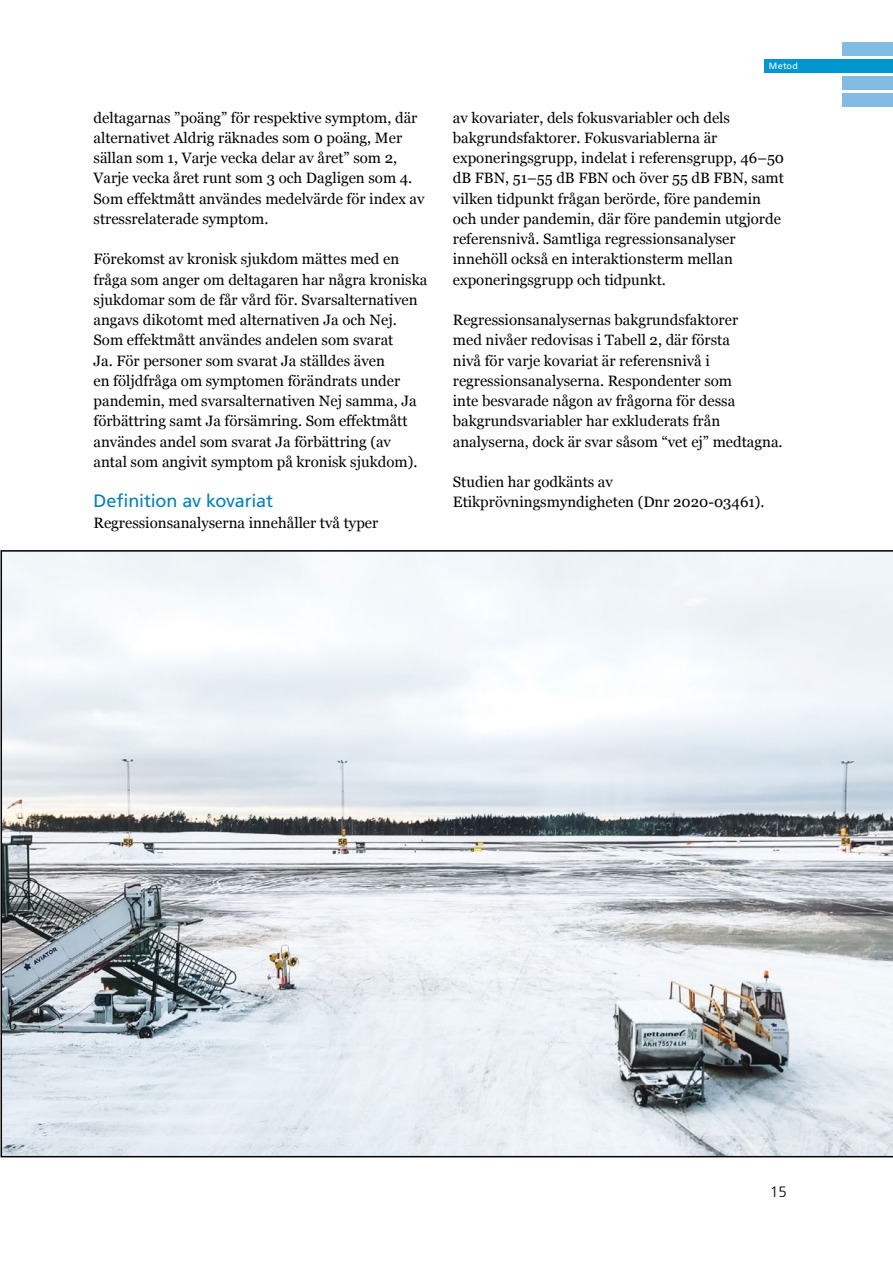
<style>
.page{position:relative;width:893px;height:1263px;background:#fff}
.page>*{position:absolute;margin:0;border:0;box-sizing:border-box;transform-origin:0 0}
.t1{font:18px "Frutiger SLLOTF";letter-spacing:-.015em;color:#0081c3}
.t2{font:15px/20.2px "Georgia";color:#000}
.t3{font:300 15px "Frutiger SLLOTF";color:#000}
.t4{font:9px "Frutiger SLLOTF";letter-spacing:.03em;color:#fff}
</style>
<div class="page">
<div style="left:765px;top:59px;width:128px;height:13px;background:#0096d0"></div>
<div style="left:842px;top:42px;width:51px;height:13px;background:#82bce3"></div>
<div style="left:842px;top:76px;width:51px;height:13px;background:#82bce3"></div>
<div style="left:842px;top:93px;width:51px;height:13px;background:#82bce3"></div>
<svg style="left:1px;top:550px;width:892px;height:607px"></svg>
<p class="t2" style="left:94px;top:107px;width:333px">deltagarnas ”poäng” för respektive symptom, där alternativet Aldrig räknades som 0 poäng, Mer sällan som 1, Varje vecka delar av året” som 2, Varje vecka året runt som 3 och Dagligen som 4.<br>Som effektmått användes medelvärde för index av stressrelaterade symptom.</p>
<p class="t2" style="left:94px;top:248px;width:335px">Förekomst av kronisk sjukdom mättes med en fråga som anger om deltagaren har några kroniska sjukdomar som de får vård för. Svarsalternativen angavs dikotomt med alternativen Ja och Nej.<br>Som effektmått användes andelen som svarat<br>Ja. För personer som svarat Ja ställdes även<br>en följdfråga om symptomen förändrats under pandemin, med svarsalternativen Nej samma, Ja förbättring samt Ja försämring. Som effektmått användes andel som svarat Ja förbättring (av antal som angivit symptom på kronisk sjukdom).</p>
<h3 class="t1" style="left:94px;top:490px;width:181px">Definition av kovariat</h3>
<p class="t2" style="left:94px;top:512px;width:286px">Regressionsanalyserna innehåller två typer</p>
<p class="t4" style="left:769px;top:61px;width:30px">Metod</p>
<p class="t2" style="left:453px;top:107px;width:333px">av kovariater, dels fokusvariabler och dels bakgrundsfaktorer. Fokusvariablerna är exponeringsgrupp, indelat i referensgrupp, 46–50 dB FBN, 51–55 dB FBN och över 55 dB FBN, samt vilken tidpunkt frågan berörde, före pandemin och under pandemin, där före pandemin utgjorde referensnivå. Samtliga regressionsanalyser innehöll också en interaktionsterm mellan exponeringsgrupp och tidpunkt.</p>
<p class="t2" style="left:453px;top:309px;width:331px">Regressionsanalysernas bakgrundsfaktorer<br>med nivåer redovisas i Tabell 2, där första<br>nivå för varje kovariat är referensnivå i regressionsanalyserna. Respondenter som<br>inte besvarade någon av frågorna för dessa bakgrundsvariabler har exkluderats från analyserna, dock är svar såsom “vet ej” medtagna.</p>
<p class="t2" style="left:453px;top:471px;width:313px">Studien har godkänts av<br>Etikprövningsmyndigheten (Dnr 2020-03461).</p>
<p class="t3" style="left:770px;top:1184px;width:18px">15</p>
</div>
